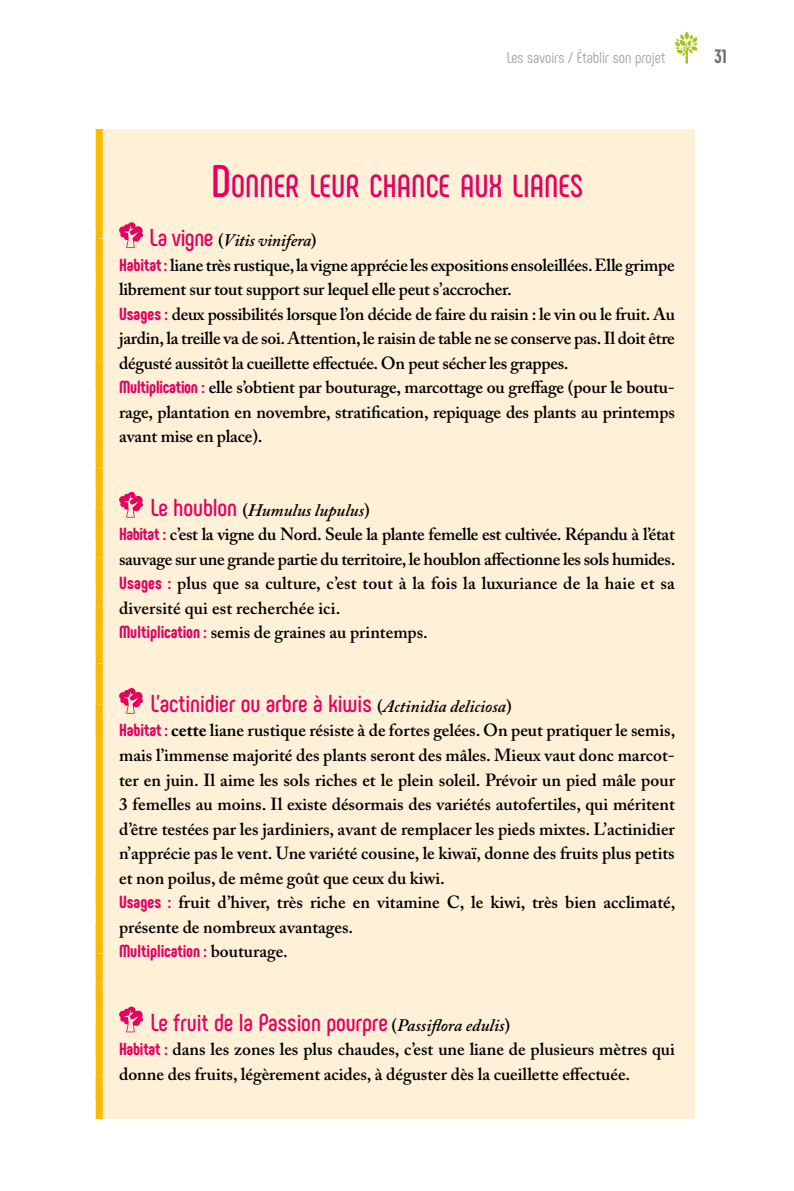
<style>
.page{position:relative;width:794px;height:1191px;background:#fff}
.page>*{position:absolute;margin:0;border:0;box-sizing:border-box;transform-origin:0 0}
.t1{font:700 31.85px "Phenomena";color:#e60060}
.t2{font:700 24.5px "Phenomena";letter-spacing:-.005em;color:#e60060}
.t3{font:800 19.25px "Phenomena";color:#706f6f}
.t4{font:600 17.5px/24.5px "Adobe Caslon Pro";color:#000}
.t5{font:600 17.5px/24.5px "Adobe Caslon Pro";letter-spacing:-.02em;color:#000}
.t6{font:800 17.5px "Phenomena";color:#e60060}
.t7{font:15.75px "Phenomena";color:#9d9d9c}
.s1{font-size:45.5px}
.s2{font-family:"Phenomena";font-weight:700;font-size:24.5px;color:#e60060}
.s3{font-style:italic}
.s4{font-family:"Phenomena";font-weight:800;color:#e60060}
.s5{font-family:"Adobe Caslon Pro";font-weight:600;font-size:17.5px;color:#000}
.s6{font-family:"Adobe Caslon Pro";font-weight:600;font-style:italic;font-size:17.5px;color:#000}
.s7{font-weight:700}
.s8{font-family:"Adobe Caslon Pro";font-weight:600;color:#000}
</style>
<div class="page">
<svg style="left:675px;top:31px;width:23px;height:33px"></svg>
<div style="left:99px;top:129px;width:595px;height:100px;background:#fff1d8"></div>
<div style="left:96px;top:129px;width:7px;height:100px;background:#fbba00"></div>
<div style="left:99px;top:198px;width:595px;height:72px;background:#fff1d8"></div>
<div style="left:96px;top:198px;width:7px;height:72px;background:#fbba00"></div>
<div style="left:99px;top:239px;width:595px;height:76px;background:#fff1d8"></div>
<div style="left:96px;top:239px;width:7px;height:76px;background:#fbba00"></div>
<div style="left:99px;top:288px;width:595px;height:100px;background:#fff1d8"></div>
<div style="left:96px;top:288px;width:7px;height:100px;background:#fbba00"></div>
<div style="left:99px;top:361px;width:595px;height:101px;background:#fff1d8"></div>
<div style="left:96px;top:361px;width:7px;height:101px;background:#fbba00"></div>
<div style="left:99px;top:439px;width:595px;height:47px;background:#fff1d8"></div>
<div style="left:96px;top:439px;width:7px;height:47px;background:#fbba00"></div>
<div style="left:99px;top:467px;width:595px;height:72px;background:#fff1d8"></div>
<div style="left:96px;top:467px;width:7px;height:72px;background:#fbba00"></div>
<div style="left:99px;top:508px;width:595px;height:76px;background:#fff1d8"></div>
<div style="left:96px;top:508px;width:7px;height:76px;background:#fbba00"></div>
<div style="left:99px;top:557px;width:595px;height:76px;background:#fff1d8"></div>
<div style="left:96px;top:557px;width:7px;height:76px;background:#fbba00"></div>
<div style="left:99px;top:606px;width:595px;height:52px;background:#fff1d8"></div>
<div style="left:96px;top:606px;width:7px;height:52px;background:#fbba00"></div>
<div style="left:99px;top:635px;width:595px;height:47px;background:#fff1d8"></div>
<div style="left:96px;top:635px;width:7px;height:47px;background:#fbba00"></div>
<div style="left:99px;top:663px;width:595px;height:72px;background:#fff1d8"></div>
<div style="left:96px;top:663px;width:7px;height:72px;background:#fbba00"></div>
<div style="left:99px;top:704px;width:595px;height:199px;background:#fff1d8"></div>
<div style="left:96px;top:704px;width:7px;height:199px;background:#fbba00"></div>
<div style="left:99px;top:876px;width:595px;height:76px;background:#fff1d8"></div>
<div style="left:96px;top:876px;width:7px;height:76px;background:#fbba00"></div>
<div style="left:99px;top:925px;width:595px;height:51px;background:#fff1d8"></div>
<div style="left:96px;top:925px;width:7px;height:51px;background:#fbba00"></div>
<div style="left:99px;top:953px;width:595px;height:48px;background:#fff1d8"></div>
<div style="left:96px;top:953px;width:7px;height:48px;background:#fbba00"></div>
<div style="left:99px;top:982px;width:595px;height:72px;background:#fff1d8"></div>
<div style="left:96px;top:982px;width:7px;height:72px;background:#fbba00"></div>
<div style="left:99px;top:1023px;width:595px;height:76px;background:#fff1d8"></div>
<div style="left:96px;top:1023px;width:7px;height:76px;background:#fbba00"></div>
<div style="left:99px;top:1076px;width:595px;height:47px;background:#fff1d8"></div>
<div style="left:96px;top:1076px;width:7px;height:47px;background:#fbba00"></div>
<svg style="left:119px;top:222px;width:24px;height:26px"></svg>
<svg style="left:119px;top:492px;width:24px;height:25px"></svg>
<svg style="left:119px;top:688px;width:24px;height:25px"></svg>
<svg style="left:119px;top:1006px;width:24px;height:26px"></svg>
<div style="left:79px;top:1119px;width:658px;height:34px;background:#fff"></div>
<p class="t7" style="left:507px;top:48px;width:160px">Les savoirs / Établir son projet</p>
<p class="t3" style="left:714px;top:44px;width:14px">31</p>
<h1 class="t1" style="left:211px;top:167px;width:374px"><span class="s1">D</span>ONNER LEUR CHANCE AUX LIANES</h1>
<p class="t4" style="left:119px;top:228px;width:557px;text-indent:30px"><span class="s2">La vigne</span> (<span class="s3">Vitis vinifera</span>)<br><span class="s4">Habitat :</span> liane très rustique, la vigne apprécie les expositions ensoleillées. Elle grimpe librement sur tout support sur lequel elle peut s’accrocher.<br><span class="s4">Usages :</span> deux possibilités lorsque l’on décide de faire du raisin : le vin ou le fruit. Au jardin, la treille va de soi. Attention, le raisin de table ne se conserve pas. Il doit être dégusté aussitôt la cueillette effectuée. On peut sécher les grappes.<br><span class="s4">Multiplication :</span> elle s’obtient par bouturage, marcottage ou greffage (pour le boutu&shy;rage, plantation en novembre, stratification, repiquage des plants au printemps avant mise en place).</p>
<p class="t5" style="left:119px;top:497px;width:558px;text-indent:32px"><span class="s2">Le houblon</span> (<span class="s3">Humulus lupulus</span>)<br><span class="s4">Habitat :</span> c’est la vigne du Nord. Seule la plante femelle est cultivée. Répandu à l’état sauvage sur une grande partie du territoire, le houblon affectionne les sols humides.<br><span class="s4">Usages :</span> plus que sa culture, c’est tout à la fois la luxuriance de la haie et sa diversité qui est recherchée ici.<br><span class="s4">Multiplication :</span> semis de graines au printemps.</p>
<h2 class="t2" style="left:151px;top:688px;width:363px">L’actinidier ou arbre à kiwis <span class="s5">(</span><span class="s6">Actinidia deliciosa</span><span class="s5">)</span></h2>
<p class="t4" style="left:119px;top:718px;width:558px"><span class="s4">Habitat :</span> <span class="s7">cette</span> liane rustique résiste à de fortes gelées. On peut pratiquer le semis, mais l’immense majorité des plants seront des mâles. Mieux vaut donc marcot&shy;ter en juin. Il aime les sols riches et le plein soleil. Prévoir un pied mâle pour 3 femelles au moins. Il existe désormais des variétés autofertiles, qui méritent d’être testées par les jardiniers, avant de remplacer les pieds mixtes. L’actinidier n’apprécie pas le vent. Une variété cousine, le kiwaï, donne des fruits plus petits et non poilus, de même goût que ceux du kiwi.<br><span class="s4">Usages :</span> fruit d’hiver, très riche en vitamine C, le kiwi, très bien acclimaté, présente de nombreux avantages.</p>
<p class="t6" style="left:119px;top:940px;width:170px">Multiplication : <span class="s8">bouturage.</span></p>
<h2 class="t2" style="left:151px;top:1007px;width:361px">Le fruit de la Passion pourpre <span class="s5">(</span><span class="s6">Passiflora edulis</span><span class="s5">)</span></h2>
<p class="t4" style="left:119px;top:1036px;width:557px"><span class="s4">Habitat :</span> dans les zones les plus chaudes, c’est une liane de plusieurs mètres qui donne des fruits, légèrement acides, à déguster dès la cueillette effectuée.</p>
</div>
